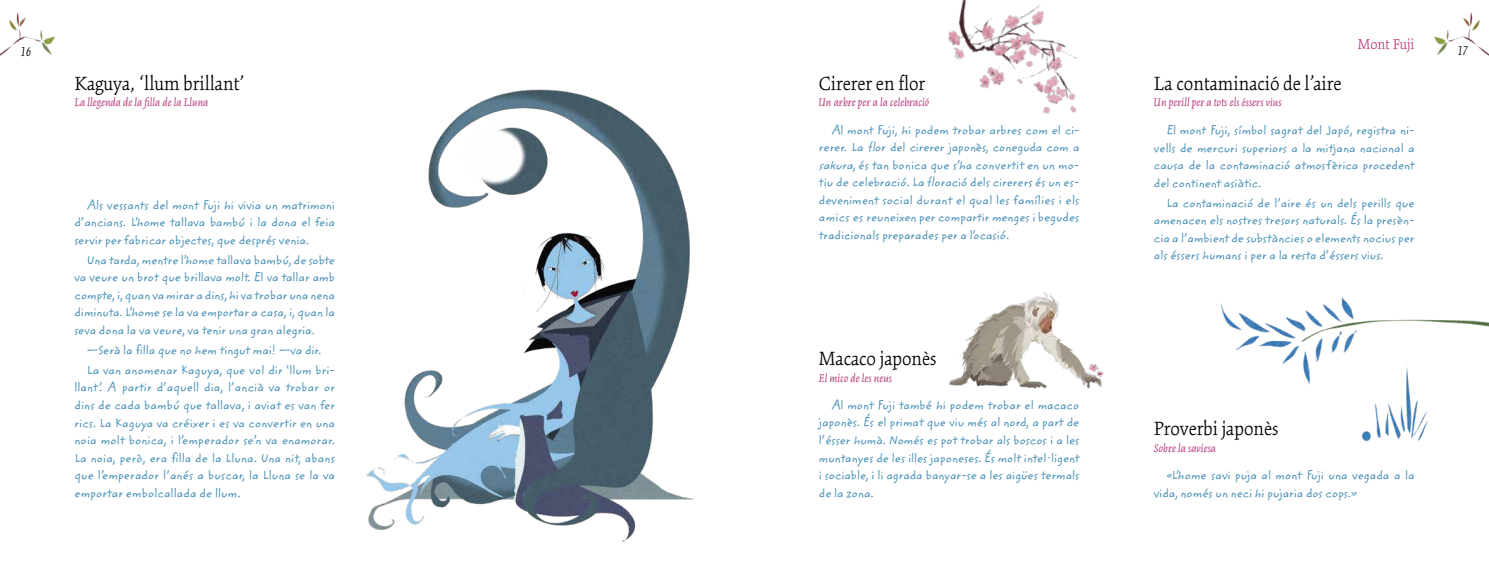
<style>
.page{position:relative;width:1489px;height:571px;background:#fff}
.page>*{position:absolute;margin:0;border:0;box-sizing:border-box;transform-origin:0 0}
.t1{font:300 21px "Kinesis Std";color:#000}
.t2{font:300 15.75px "Kinesis Std";color:#b93e7f}
.t3{font:italic 300 14px "Kinesis Std";color:#000}
.t4{font:12.25px/17.5px "Zemke Hand ITC Std";color:#4d93b8;text-align:justify}
.t5{font:italic 12.25px "Kinesis Std";color:#b93e7f}
.s1{font-style:italic}
</style>
<div class="page">
<img style="left:1434px;top:12px;width:54px;height:43px">
<img style="left:0;top:12px;width:55px;height:44px">
<img style="left:948px;top:0;width:129px;height:114px">
<img style="left:366px;top:89px;width:328px;height:453px">
<img style="left:949px;top:292px;width:155px;height:97px">
<img style="left:1361px;top:391px;width:67px;height:51px">
<img style="left:1220px;top:297px;width:268px;height:94px">
<p class="t2" style="left:1357px;top:35px;width:58px">Mont Fuji</p>
<p class="t3" style="left:21px;top:44px;width:12px">16</p>
<p class="t3" style="left:1457px;top:43px;width:12px">17</p>
<h1 class="t1" style="left:819px;top:71px;width:108px">Cirerer en flor</h1>
<p class="t5" style="left:819px;top:96px;width:112px">Un arbre per a la celebració</p>
<h1 class="t1" style="left:74px;top:71px;width:172px">Kaguya, ‘llum brillant’</h1>
<p class="t5" style="left:74px;top:96px;width:136px">La llegenda de la filla de la Lluna</p>
<h1 class="t1" style="left:1153px;top:71px;width:189px">La contaminació de l’aire</h1>
<p class="t5" style="left:1153px;top:96px;width:129px">Un perill per a tots els éssers vius</p>
<p class="t4" style="left:74px;top:196px;width:262px;text-indent:12px">Als vessants del mont Fuji hi vivia un matrimoni d’ancians. L’home tallava bambú i la dona el feia servir per fabricar objectes, que després venia.</p>
<p class="t4" style="left:74px;top:251px;width:262px;text-indent:12px">Una tarda, mentre l’home tallava bambú, de sobte va veure un brot que brillava molt. El va tallar amb compte, i, quan va mirar a dins, hi va trobar una nena diminuta. L’home se la va emportar a casa, i, quan la seva dona la va veure, va tenir una gran alegria.</p>
<p class="t4" style="left:87px;top:340px;width:250px;line-height:19.9px">—Serà la filla que no hem tingut mai! —va dir.<br>La van anomenar Kaguya, que vol dir ‘llum bri-</p>
<p class="t4" style="left:74px;top:379px;width:262px">llant’. A partir d’aquell dia, l’ancià va trobar or dins de cada bambú que tallava, i aviat es van fer rics. La Kaguya va créixer i es va convertir en una noia molt bonica, i l’emperador se’n va enamorar.<br>La noia, però, era filla de la Lluna. Una nit, abans que l’emperador l’anés a buscar, la Lluna se la va emportar embolcallada de llum.</p>
<p class="t4" style="left:819px;top:122px;width:262px;text-indent:12px">Al mont Fuji, hi podem trobar arbres com el ci&shy;rerer. La flor del cirerer japonès, coneguda com a <span class="s1">sakura</span>, és tan bonica que s’ha convertit en un mo&shy;tiu de celebració. La floració dels cirerers és un es&shy;deveniment social durant el qual les famílies i els amics es reuneixen per compartir menges i begudes tradicionals preparades per a l’ocasió.</p>
<h1 class="t1" style="left:819px;top:346px;width:119px">Macaco japonès</h1>
<p class="t5" style="left:819px;top:370px;width:75px">El mico de les neus</p>
<p class="t4" style="left:819px;top:396px;width:262px;text-indent:12px">Al mont Fuji també hi podem trobar el macaco japonès. És el primat que viu més al nord, a part de l’ésser humà. Només es pot trobar als boscos i a les muntanyes de les illes japoneses. És molt intel·ligent i sociable, i li agrada banyar-se a les aigües termals de la zona.</p>
<p class="t4" style="left:1153px;top:122px;width:262px;text-indent:12px">El mont Fuji, símbol sagrat del Japó, registra ni&shy;vells de mercuri superiors a la mitjana nacional a causa de la contaminació atmosfèrica procedent del continent asiàtic.</p>
<p class="t4" style="left:1153px;top:194px;width:262px;text-indent:12px">La contaminació de l’aire és un dels perills que amenacen els nostres tresors naturals. És la presèn&shy;cia a l’ambient de substàncies o elements nocius per als éssers humans i per a la resta d’éssers vius.</p>
<h1 class="t1" style="left:1153px;top:416px;width:126px">Proverbi japonès</h1>
<p class="t5" style="left:1153px;top:440px;width:64px">Sobre la saviesa</p>
<p class="t4" style="left:1153px;top:466px;width:262px;text-indent:12px">«L’home savi puja al mont Fuji una vegada a la vida, només un neci hi pujaria dos cops.»</p>
</div>
